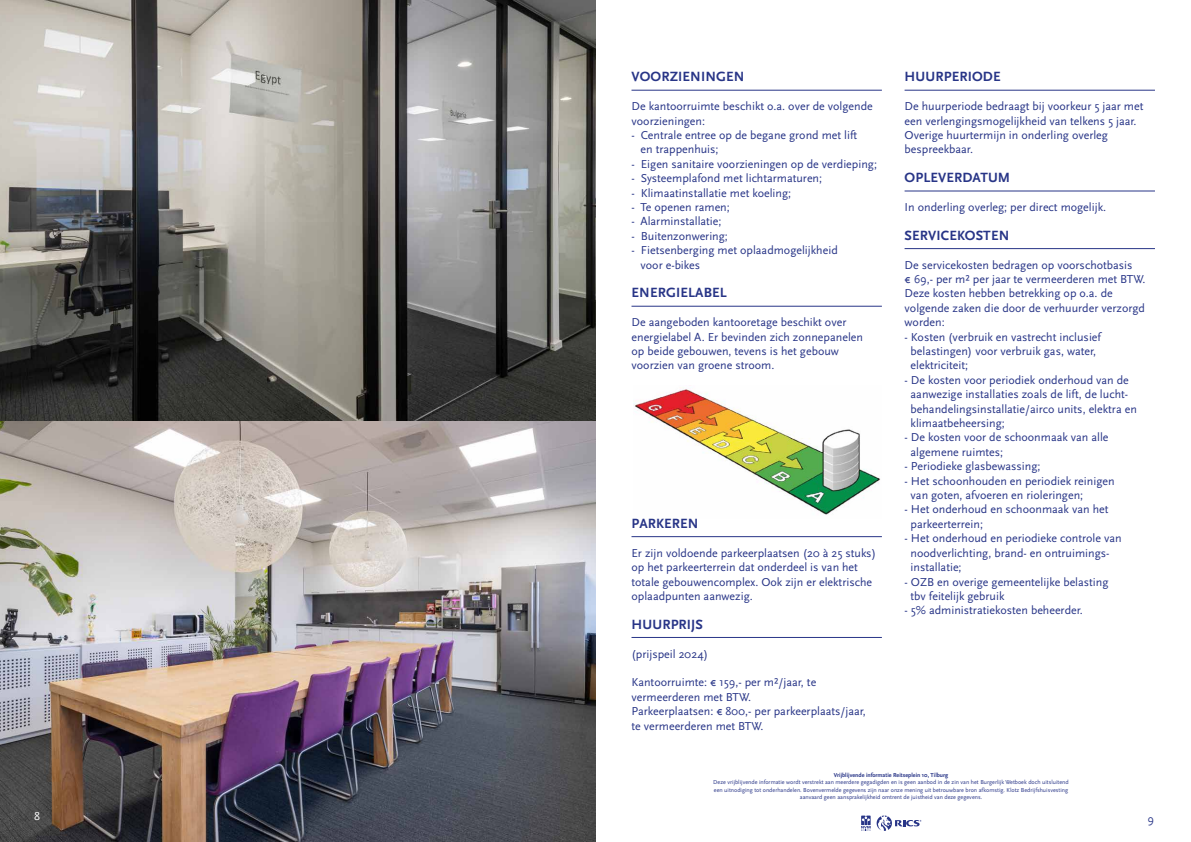
<style>
.page{position:relative;width:1191px;height:842px;background:#fff}
.page>*{position:absolute;margin:0;border:0;box-sizing:border-box;transform-origin:0 0}
.t1{font:700 14px "Scala Sans Pro";letter-spacing:.01em;color:#283587}
.t2{font:12px/14.4px "Scala Sans Pro";color:#283587}
.t3{font:12px "Scala Sans Pro";color:#fff}
.t4{font:6px/7.2px "Scala Sans Pro";color:#283587;text-align:center}
.t5{font:700 6px "Scala Sans Pro";color:#283587}
</style>
<div class="page">
<img style="left:633px;top:389px;width:247px;height:126px">
<img style="left:0;top:0;width:595px;height:842px">
<hr style="left:631px;top:90px;width:251px;height:1px;background:#283587">
<hr style="left:631px;top:306px;width:251px;height:1px;background:#283587">
<hr style="left:631px;top:536px;width:251px;height:1px;background:#283587">
<hr style="left:631px;top:637px;width:251px;height:1px;background:#283587">
<hr style="left:904px;top:90px;width:251px;height:1px;background:#283587">
<hr style="left:904px;top:191px;width:251px;height:1px;background:#283587">
<hr style="left:904px;top:248px;width:251px;height:1px;background:#283587">
<svg style="left:861px;top:815px;width:9px;height:16px"></svg>
<svg style="left:876px;top:815px;width:45px;height:16px"></svg>
<p class="t3" style="left:34px;top:809px;width:7px">8</p>
<p class="t1" style="left:631px;top:69px;width:114px">VOORZIENINGEN</p>
<p class="t2" style="left:631px;top:99px;width:243px">De kantoorruimte beschikt o.a. over de volgende voorzieningen:</p>
<p class="t2" style="left:640px;top:128px;width:218px;text-indent:-9px">- Centrale entree op de begane grond met lift en trappenhuis;</p>
<p class="t2" style="left:631px;top:157px;width:247px">- Eigen sanitaire voorzieningen op de verdieping;</p>
<p class="t2" style="left:631px;top:171px;width:192px">- Systeemplafond met lichtarmaturen;</p>
<p class="t2" style="left:631px;top:186px;width:161px">- Klimaatinstallatie met koeling;</p>
<p class="t2" style="left:631px;top:200px;width:100px">- Te openen ramen;</p>
<p class="t2" style="left:631px;top:214px;width:92px">- Alarminstallatie;</p>
<p class="t2" style="left:631px;top:229px;width:98px">- Buitenzonwering;</p>
<p class="t2" style="left:640px;top:243px;width:199px;text-indent:-9px">- Fietsenberging met oplaadmogelijkheid voor e-bikes</p>
<p class="t1" style="left:631px;top:285px;width:97px">ENERGIELABEL</p>
<p class="t2" style="left:631px;top:315px;width:233px">De aangeboden kantooretage beschikt over energielabel A. Er bevinden zich zonnepanelen op beide gebouwen, tevens is het gebouw voorzien van groene stroom.</p>
<p class="t1" style="left:631px;top:515px;width:69px">PARKEREN</p>
<p class="t2" style="left:631px;top:546px;width:246px">Er zijn voldoende parkeerplaatsen (20 à 25 stuks) op het parkeerterrein dat onderdeel is van het totale gebouwencomplex. Ook zijn er elektrische oplaadpunten aanwezig.</p>
<p class="t1" style="left:631px;top:616px;width:73px">HUURPRIJS</p>
<p class="t2" style="left:631px;top:646px;width:78px">(prijspeil 2024)</p>
<p class="t2" style="left:631px;top:675px;width:236px">Kantoorruimte: € 159,- per m²/jaar, te vermeerderen met BTW.<br>Parkeerplaatsen: € 800,- per parkeerplaats/jaar, te vermeerderen met BTW.</p>
<p class="t1" style="left:904px;top:69px;width:97px">HUURPERIODE</p>
<p class="t2" style="left:904px;top:99px;width:240px">De huurperiode bedraagt bij voorkeur 5 jaar met een verlengingsmogelijkheid van telkens 5 jaar.<br>Overige huurtermijn in onderling overleg bespreekbaar.</p>
<p class="t1" style="left:904px;top:170px;width:107px">OPLEVERDATUM</p>
<p class="t2" style="left:904px;top:200px;width:203px">In onderling overleg; per direct mogelijk.</p>
<p class="t1" style="left:904px;top:227px;width:106px">SERVICEKOSTEN</p>
<p class="t2" style="left:904px;top:258px;width:242px">De servicekosten bedragen op voorschotbasis<br>€ 69,- per m² per jaar te vermeerderen met BTW.<br>Deze kosten hebben betrekking op o.a. de volgende zaken die door de verhuurder verzorgd worden:</p>
<p class="t2" style="left:910px;top:330px;width:192px;text-indent:-6px">- Kosten (verbruik en vastrecht inclusief belastingen) voor verbruik gas, water, elektriciteit;</p>
<p class="t2" style="left:910px;top:373px;width:228px;text-indent:-6px">- De kosten voor periodiek onderhoud van de aanwezige installaties zoals de lift, de lucht&shy;behandelingsinstallatie/airco units, elektra en klimaatbeheersing;</p>
<p class="t2" style="left:910px;top:430px;width:199px;text-indent:-6px">- De kosten voor de schoonmaak van alle algemene ruimtes;</p>
<p class="t2" style="left:904px;top:459px;width:137px">- Periodieke glasbewassing;</p>
<p class="t2" style="left:910px;top:474px;width:205px;text-indent:-6px">- Het schoonhouden en periodiek reinigen van goten, afvoeren en rioleringen;</p>
<p class="t2" style="left:910px;top:502px;width:199px;text-indent:-6px">- Het onderhoud en schoonmaak van het parkeerterrein;</p>
<p class="t2" style="left:910px;top:531px;width:213px;text-indent:-6px">- Het onderhoud en periodieke controle van noodverlichting, brand- en ontruimings&shy;installatie;</p>
<p class="t2" style="left:910px;top:574px;width:199px;text-indent:-6px">- OZB en overige gemeentelijke belasting tbv feitelijk gebruik</p>
<p class="t2" style="left:904px;top:603px;width:180px">- 5% administratiekosten beheerder.</p>
<p class="t5" style="left:834px;top:772px;width:116px">Vrijblijvende informatie Reitseplein 10, Tilburg</p>
<p class="t4" style="left:713px;top:779px;width:357px">Deze vrijblijvende informatie wordt verstrekt aan meerdere gegadigden en is geen aanbod in de zin van het Burgerlijk Wetboek doch uitsluitend een uitnodiging tot onderhandelen. Bovenvermelde gegevens zijn naar onze mening uit betrouwbare bron afkomstig. Klotz Bedrijfshuisvesting aanvaard geen aansprakelijkheid omtrent de juistheid van deze gegevens.</p>
<p class="t2" style="left:1147px;top:812px;width:8px">9</p>
</div>
